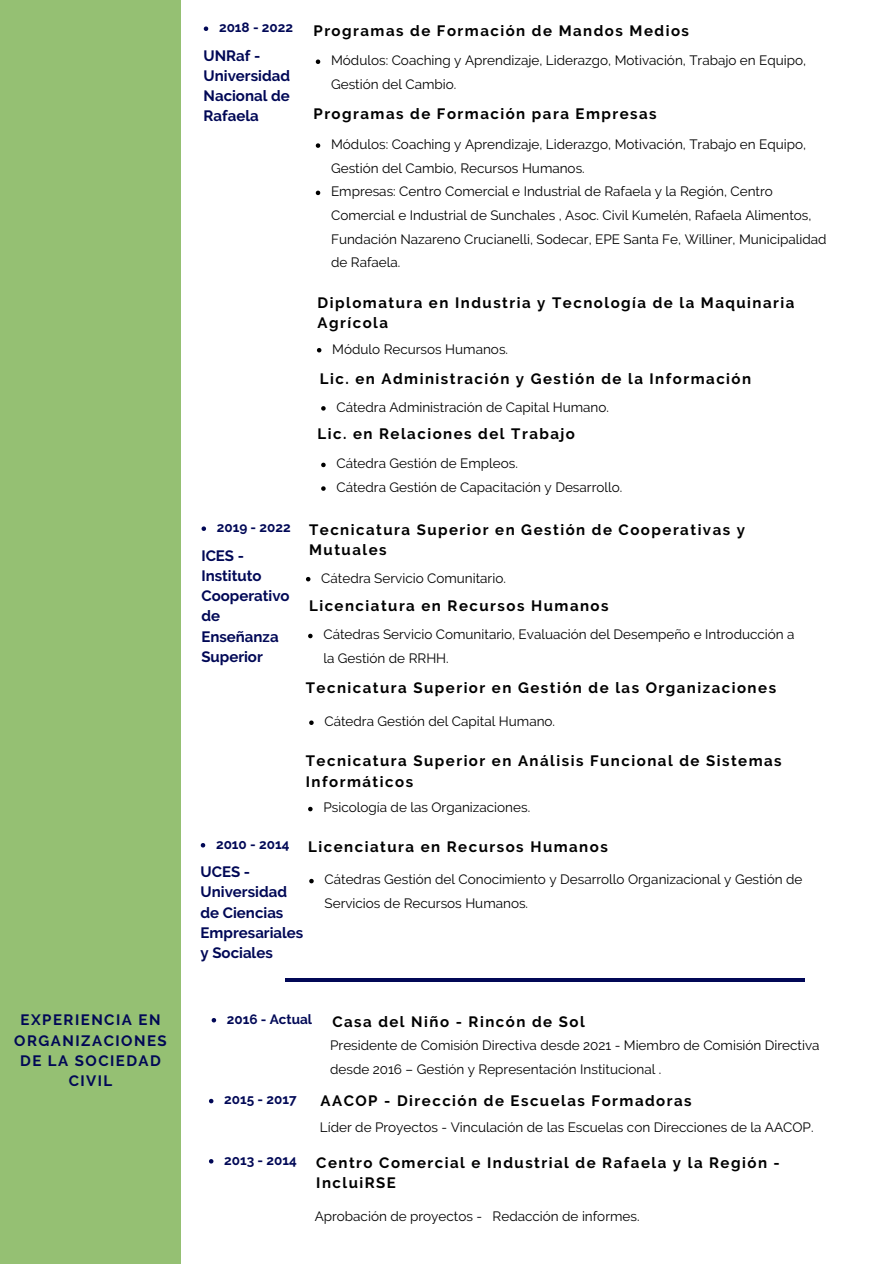
<style>
.page{position:relative;width:894px;height:1264px;background:#fff}
.page>*{position:absolute;margin:0;border:0;box-sizing:border-box;transform-origin:0 0}
.t1{font:700 15px/20.2px "Raleway";letter-spacing:.1em;color:#000}
.t2{font:700 15px/20.2px "Raleway";color:#010856}
.t3{font:700 15px/20.2px "Raleway";letter-spacing:.1em;color:#010856;text-align:center}
.t4{font:13.5px/23.7px "Raleway";color:#000}
.t5{font:700 13.5px "Raleway";color:#010856}
</style>
<div class="page">
<div style="left:0;top:0;width:180px;height:1263px;background:#95c073"></div>
<svg style="left:204px;top:26px;width:4px;height:5px"></svg>
<svg style="left:321px;top:406px;width:4px;height:4px"></svg>
<svg style="left:321px;top:462px;width:4px;height:5px"></svg>
<svg style="left:321px;top:486px;width:4px;height:5px"></svg>
<svg style="left:316px;top:59px;width:4px;height:5px"></svg>
<svg style="left:316px;top:143px;width:4px;height:5px"></svg>
<svg style="left:316px;top:191px;width:4px;height:4px"></svg>
<svg style="left:201px;top:526px;width:5px;height:5px"></svg>
<svg style="left:306px;top:577px;width:4px;height:4px"></svg>
<svg style="left:317px;top:348px;width:4px;height:4px"></svg>
<svg style="left:308px;top:633px;width:4px;height:5px"></svg>
<svg style="left:309px;top:720px;width:4px;height:5px"></svg>
<svg style="left:308px;top:806px;width:4px;height:5px"></svg>
<svg style="left:201px;top:843px;width:4px;height:4px"></svg>
<svg style="left:309px;top:878px;width:4px;height:5px"></svg>
<svg style="left:211px;top:1018px;width:5px;height:4px"></svg>
<svg style="left:209px;top:1098px;width:4px;height:5px"></svg>
<svg style="left:209px;top:1159px;width:4px;height:4px"></svg>
<hr style="left:285px;top:978px;width:519px;height:3px;background:#010856">
<p class="t5" style="left:219px;top:19px;width:75px">2018 - 2022</p>
<p class="t2" style="left:203px;top:45px;width:88px">UNRaf -<br>Universidad<br>Nacional de<br>Rafaela</p>
<p class="t1" style="left:313px;top:20px;width:377px">Programas de Formación de Mandos Medios</p>
<p class="t4" style="left:331px;top:48px;width:476px">Módulos: Coaching y Aprendizaje, Liderazgo, Motivación, Trabajo en Equipo,<br>Gestión del Cambio.</p>
<p class="t1" style="left:313px;top:104px;width:344px">Programas de Formación para Empresas</p>
<p class="t4" style="left:331px;top:132px;width:497px">Módulos: Coaching y Aprendizaje, Liderazgo, Motivación, Trabajo en Equipo, Gestión del Cambio, Recursos Humanos.<br>Empresas: Centro Comercial e Industrial de Rafaela y la Región, Centro Comercial e Industrial de Sunchales , Asoc. Civil Kumelén, Rafaela Alimentos, Fundación Nazareno Crucianelli, Sodecar, EPE Santa Fe, Williner, Municipalidad de Rafaela.</p>
<p class="t1" style="left:317px;top:292px;width:478px">Diplomatura en Industria y Tecnología de la Maquinaria<br>Agrícola</p>
<p class="t4" style="left:332px;top:337px;width:177px">Módulo Recursos Humanos.</p>
<p class="t1" style="left:320px;top:369px;width:432px">Lic. en Administración y Gestión de la Información</p>
<p class="t4" style="left:336px;top:395px;width:274px">Cátedra Administración de Capital Humano.</p>
<p class="t1" style="left:317px;top:423px;width:259px">Lic. en Relaciones del Trabajo</p>
<p class="t4" style="left:336px;top:451px;width:287px">Cátedra Gestión de Empleos.<br>Cátedra Gestión de Capacitación y Desarrollo.</p>
<p class="t1" style="left:309px;top:519px;width:437px;text-indent:-92px"><sup>2019</sup> <sup>-</sup> <sup>2022</sup> Tecnicatura Superior en Gestión de Cooperativas y<br>Mutuales</p>
<p class="t4" style="left:321px;top:566px;width:186px">Cátedra Servicio Comunitario.</p>
<p class="t2" style="left:201px;top:545px;width:90px">ICES -<br>Instituto<br>Cooperativo de<br>Enseñanza<br>Superior</p>
<p class="t1" style="left:309px;top:595px;width:301px">Licenciatura en Recursos Humanos</p>
<p class="t4" style="left:323px;top:622px;width:472px">Cátedras Servicio Comunitario, Evaluación del Desempeño e Introducción a la Gestión de RRHH.</p>
<p class="t1" style="left:306px;top:677px;width:471px">Tecnicatura Superior en Gestión de las Organizaciones</p>
<p class="t4" style="left:324px;top:709px;width:232px">Cátedra Gestión del Capital Humano.</p>
<p class="t1" style="left:306px;top:751px;width:477px">Tecnicatura Superior en Análisis Funcional de Sistemas<br>Informáticos</p>
<p class="t4" style="left:323px;top:795px;width:208px">Psicología de las Organizaciones.</p>
<p class="t5" style="left:216px;top:836px;width:75px">2010 - 2014</p>
<p class="t1" style="left:308px;top:836px;width:301px">Licenciatura en Recursos Humanos</p>
<p class="t4" style="left:324px;top:867px;width:479px">Cátedras Gestión del Conocimiento y Desarrollo Organizacional y Gestión de<br>Servicios de Recursos Humanos.</p>
<p class="t2" style="left:200px;top:861px;width:104px">UCES -<br>Universidad de Ciencias<br>Empresariales y Sociales</p>
<p class="t3" style="left:14px;top:1009px;width:154px">EXPERIENCIA EN<br>ORGANIZACIONES<br>DE LA SOCIEDAD<br>CIVIL</p>
<p class="t5" style="left:227px;top:1010px;width:87px">2016 - Actual</p>
<p class="t5" style="left:224px;top:1091px;width:74px">2015 - 2017</p>
<p class="t1" style="left:332px;top:1011px;width:254px">Casa del Niño - Rincón de Sol</p>
<p class="t4" style="left:330px;top:1033px;width:491px">Presidente de Comisión Directiva desde 2021 - Miembro de Comisión Directiva desde 2016 – Gestión y Representación Institucional .</p>
<p class="t1" style="left:320px;top:1090px;width:372px">AACOP - Dirección de Escuelas Formadoras</p>
<p class="t4" style="left:320px;top:1115px;width:495px">Líder de Proyectos - Vinculación de las Escuelas con Direcciones de la AACOP.</p>
<p class="t5" style="left:224px;top:1151px;width:74px">2013 - 2014</p>
<p class="t1" style="left:316px;top:1152px;width:465px">Centro Comercial e Industrial de Rafaela y la Región -<br>IncluiRSE</p>
<p class="t4" style="left:314px;top:1204px;width:326px">Aprobación de proyectos - Redacción de informes.</p>
</div>
